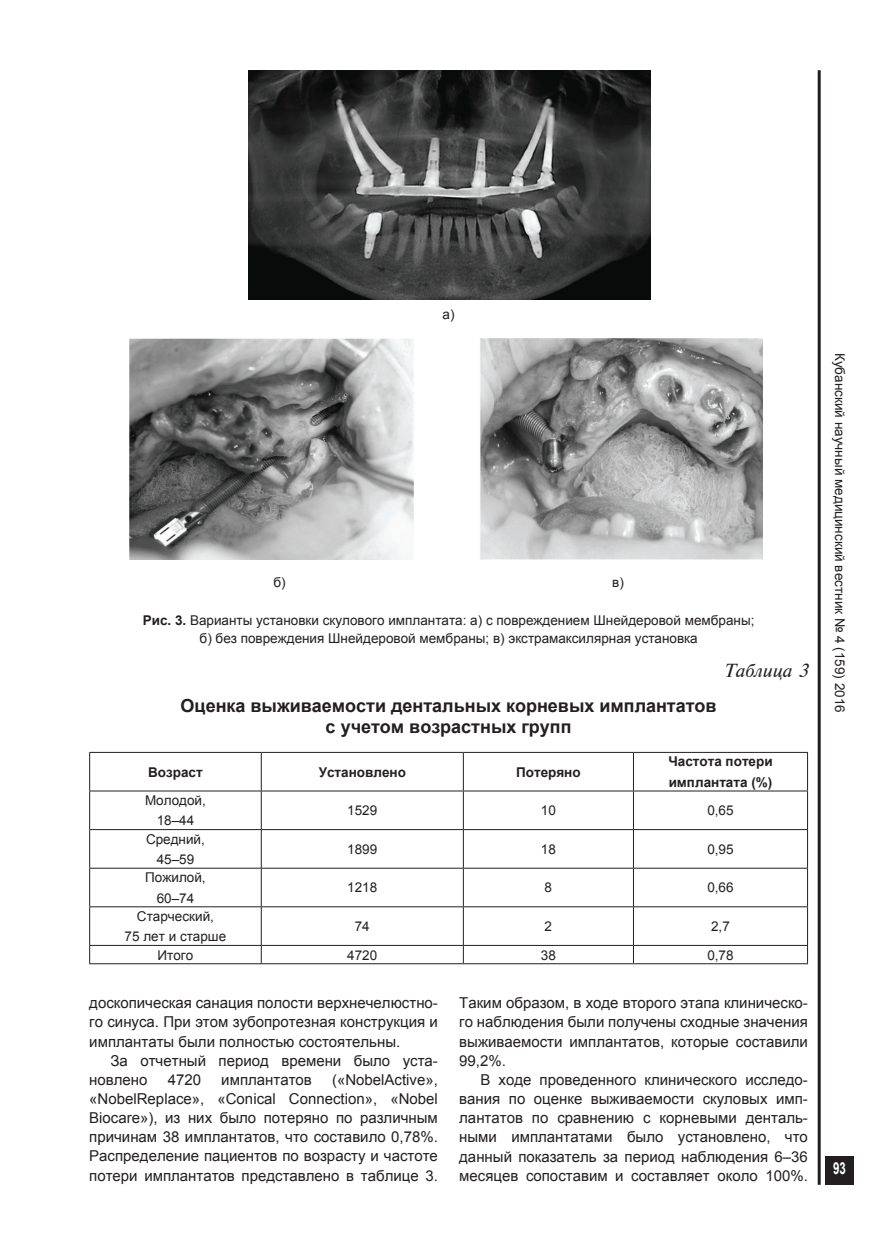
<style>
.page{position:relative;width:893px;height:1255px;background:#fff}
.page>*{position:absolute;margin:0;border:0;box-sizing:border-box;transform-origin:0 0}
.t1{font:700 18px/21.6px "Arial";color:#231f20;text-align:center}
.t2{font:18px "Times ET Italic";color:#231f20}
.t3{font:700 16.5px "Arial";color:#fff;scale:.7 1}
.t4{font:15px/19.2px "Arial";color:#231f20;text-align:justify}
.t5{font:13.5px/20.2px "Arial";color:#231f20;text-align:center}
.t6{font:700 13.5px/20.2px "Arial";color:#231f20}
.s1{font-weight:700}
</style>
<div class="page">
<hr style="left:818px;top:70px;width:3px;height:1114px;background:#231f20">
<div style="left:825px;top:1155px;width:29px;height:29px;background:#231f20"></div>
<img style="left:248px;top:70px;width:403px;height:230px">
<img style="left:130px;top:338px;width:633px;height:221px">
<hr style="left:89px;top:752px;width:172px;height:1px;background:#231f20">
<hr style="left:261px;top:752px;width:202px;height:1px;background:#231f20">
<hr style="left:463px;top:752px;width:170px;height:1px;background:#231f20">
<hr style="left:633px;top:752px;width:175px;height:1px;background:#231f20">
<hr style="left:89px;top:790px;width:172px;height:1px;background:#231f20">
<hr style="left:261px;top:790px;width:202px;height:1px;background:#231f20">
<hr style="left:463px;top:790px;width:170px;height:1px;background:#231f20">
<hr style="left:633px;top:790px;width:175px;height:1px;background:#231f20">
<hr style="left:89px;top:829px;width:172px;height:1px;background:#231f20">
<hr style="left:261px;top:829px;width:202px;height:1px;background:#231f20">
<hr style="left:463px;top:829px;width:170px;height:1px;background:#231f20">
<hr style="left:633px;top:829px;width:175px;height:1px;background:#231f20">
<hr style="left:89px;top:867px;width:172px;height:1px;background:#231f20">
<hr style="left:261px;top:867px;width:202px;height:1px;background:#231f20">
<hr style="left:463px;top:867px;width:170px;height:1px;background:#231f20">
<hr style="left:633px;top:867px;width:175px;height:1px;background:#231f20">
<hr style="left:89px;top:906px;width:172px;height:1px;background:#231f20">
<hr style="left:261px;top:906px;width:202px;height:1px;background:#231f20">
<hr style="left:463px;top:906px;width:170px;height:1px;background:#231f20">
<hr style="left:633px;top:906px;width:175px;height:1px;background:#231f20">
<hr style="left:89px;top:945px;width:172px;height:1px;background:#231f20">
<hr style="left:261px;top:945px;width:202px;height:1px;background:#231f20">
<hr style="left:463px;top:945px;width:170px;height:1px;background:#231f20">
<hr style="left:633px;top:945px;width:175px;height:1px;background:#231f20">
<hr style="left:89px;top:963px;width:172px;height:1px;background:#231f20">
<hr style="left:261px;top:963px;width:202px;height:1px;background:#231f20">
<hr style="left:463px;top:963px;width:170px;height:1px;background:#231f20">
<hr style="left:633px;top:963px;width:175px;height:1px;background:#231f20">
<hr style="left:89px;top:752px;width:1px;height:38px;background:#231f20">
<hr style="left:89px;top:791px;width:1px;height:38px;background:#231f20">
<hr style="left:89px;top:830px;width:1px;height:37px;background:#231f20">
<hr style="left:89px;top:868px;width:1px;height:38px;background:#231f20">
<hr style="left:89px;top:907px;width:1px;height:38px;background:#231f20">
<svg style="left:89px;top:945px;width:1px;height:18px"></svg>
<hr style="left:261px;top:752px;width:1px;height:38px;background:#231f20">
<hr style="left:463px;top:752px;width:1px;height:38px;background:#231f20">
<hr style="left:633px;top:752px;width:1px;height:38px;background:#231f20">
<hr style="left:807px;top:752px;width:1px;height:38px;background:#231f20">
<hr style="left:261px;top:791px;width:1px;height:38px;background:#231f20">
<hr style="left:463px;top:791px;width:1px;height:38px;background:#231f20">
<hr style="left:633px;top:791px;width:1px;height:38px;background:#231f20">
<hr style="left:807px;top:791px;width:1px;height:38px;background:#231f20">
<hr style="left:261px;top:830px;width:1px;height:37px;background:#231f20">
<hr style="left:463px;top:830px;width:1px;height:37px;background:#231f20">
<hr style="left:633px;top:830px;width:1px;height:37px;background:#231f20">
<hr style="left:807px;top:830px;width:1px;height:37px;background:#231f20">
<hr style="left:261px;top:868px;width:1px;height:38px;background:#231f20">
<hr style="left:463px;top:868px;width:1px;height:38px;background:#231f20">
<hr style="left:633px;top:868px;width:1px;height:38px;background:#231f20">
<hr style="left:807px;top:868px;width:1px;height:38px;background:#231f20">
<hr style="left:261px;top:907px;width:1px;height:38px;background:#231f20">
<hr style="left:463px;top:907px;width:1px;height:38px;background:#231f20">
<hr style="left:633px;top:907px;width:1px;height:38px;background:#231f20">
<hr style="left:807px;top:907px;width:1px;height:38px;background:#231f20">
<svg style="left:261px;top:945px;width:1px;height:18px"></svg>
<svg style="left:463px;top:945px;width:1px;height:18px"></svg>
<svg style="left:633px;top:945px;width:1px;height:18px"></svg>
<svg style="left:807px;top:945px;width:1px;height:18px"></svg>
<p class="t5" style="left:443px;top:304px;width:14px">а)</p>
<p class="t5" style="left:273px;top:572px;width:14px">б)</p>
<p class="t5" style="left:612px;top:572px;width:13px">в)</p>
<p class="t5" style="left:143px;top:611px;width:613px;line-height:18px"><span class="s1">Рис. 3.</span> Варианты установки скулового имплантата: а) с повреждением Шнейдеровой мембраны; б) без повреждения Шнейдеровой мембраны; в) экстрамаксилярная установка</p>
<p class="t2" style="left:723px;top:660px;width:86px">Таблица 3</p>
<p class="t1" style="left:181px;top:695px;width:538px">Оценка выживаемости дентальных корневых имплантатов с учетом возрастных групп</p>
<p class="t6" style="left:148px;top:762px;width:56px">Возраст</p>
<p class="t6" style="left:319px;top:762px;width:89px">Установлено</p>
<p class="t6" style="left:516px;top:762px;width:66px">Потеряно</p>
<p class="t6" style="left:668px;top:752px;width:106px">Частота потери имплантата (%)</p>
<p class="t5" style="left:145px;top:790px;width:62px">Молодой,<br>18–44</p>
<p class="t5" style="left:347px;top:800px;width:32px">1529</p>
<p class="t5" style="left:541px;top:800px;width:17px">10</p>
<p class="t5" style="left:707px;top:800px;width:28px">0,65</p>
<p class="t5" style="left:146px;top:829px;width:60px">Средний,<br>45–59</p>
<p class="t5" style="left:347px;top:839px;width:32px">1899</p>
<p class="t5" style="left:541px;top:839px;width:17px">18</p>
<p class="t5" style="left:707px;top:839px;width:28px">0,95</p>
<p class="t5" style="left:145px;top:867px;width:62px">Пожилой,<br>60–74</p>
<p class="t5" style="left:347px;top:877px;width:32px">1218</p>
<p class="t5" style="left:545px;top:877px;width:9px">8</p>
<p class="t5" style="left:707px;top:877px;width:28px">0,66</p>
<p class="t5" style="left:125px;top:906px;width:103px">Старческий,<br>75 лет и старше</p>
<p class="t5" style="left:355px;top:916px;width:17px">74</p>
<p class="t5" style="left:545px;top:916px;width:9px">2</p>
<p class="t5" style="left:711px;top:916px;width:20px">2,7</p>
<p class="t5" style="left:158px;top:944px;width:37px">Итого</p>
<p class="t5" style="left:347px;top:944px;width:32px">4720</p>
<p class="t5" style="left:541px;top:944px;width:17px">38</p>
<p class="t5" style="left:707px;top:944px;width:28px">0,78</p>
<p class="t4" style="left:89px;top:993px;width:350px">доскопическая санация полости верхнечелюстно&shy;го синуса. При этом зубопротезная конструкция и имплантаты были полностью состоятельны.</p>
<p class="t4" style="left:89px;top:1050px;width:350px;text-indent:21px">За отчетный период времени было уста&shy;новлено</p>
<p class="t4" style="left:89px;top:1070px;width:350px;text-indent:243px">(«NobelActive», «NobelReplace», «Conical Connection», «Nobel Biocare»), из них было потеряно по различным причинам 38 имплантатов, что составило 0,78%.<br>Распределение пациентов по возрасту и частоте потери имплантатов представлено в таблице 3.</p>
<p class="t4" style="left:168px;top:1070px;width:35px">4720</p>
<p class="t4" style="left:221px;top:1070px;width:92px">имплантатов</p>
<p class="t4" style="left:459px;top:993px;width:350px">Таким образом, в ходе второго этапа клиническо&shy;го наблюдения были получены сходные значения выживаемости имплантатов, которые составили 99,2%.</p>
<p class="t4" style="left:459px;top:1070px;width:350px;text-indent:21px">В ходе проведенного клинического исследо&shy;вания по оценке выживаемости скуловых имп&shy;лантатов по сравнению с корневыми денталь&shy;ными имплантатами было установлено, что данный показатель за период наблюдения 6–36 месяцев сопоставим и составляет около 100%.</p>
<p class="t5" style="left:850px;top:353px;width:361px;rotate:90deg">Кубанский научный медицинский вестник № 4 (159) 2016</p>
<p class="t3" style="left:833px;top:1157px;width:20px">93</p>
</div>
